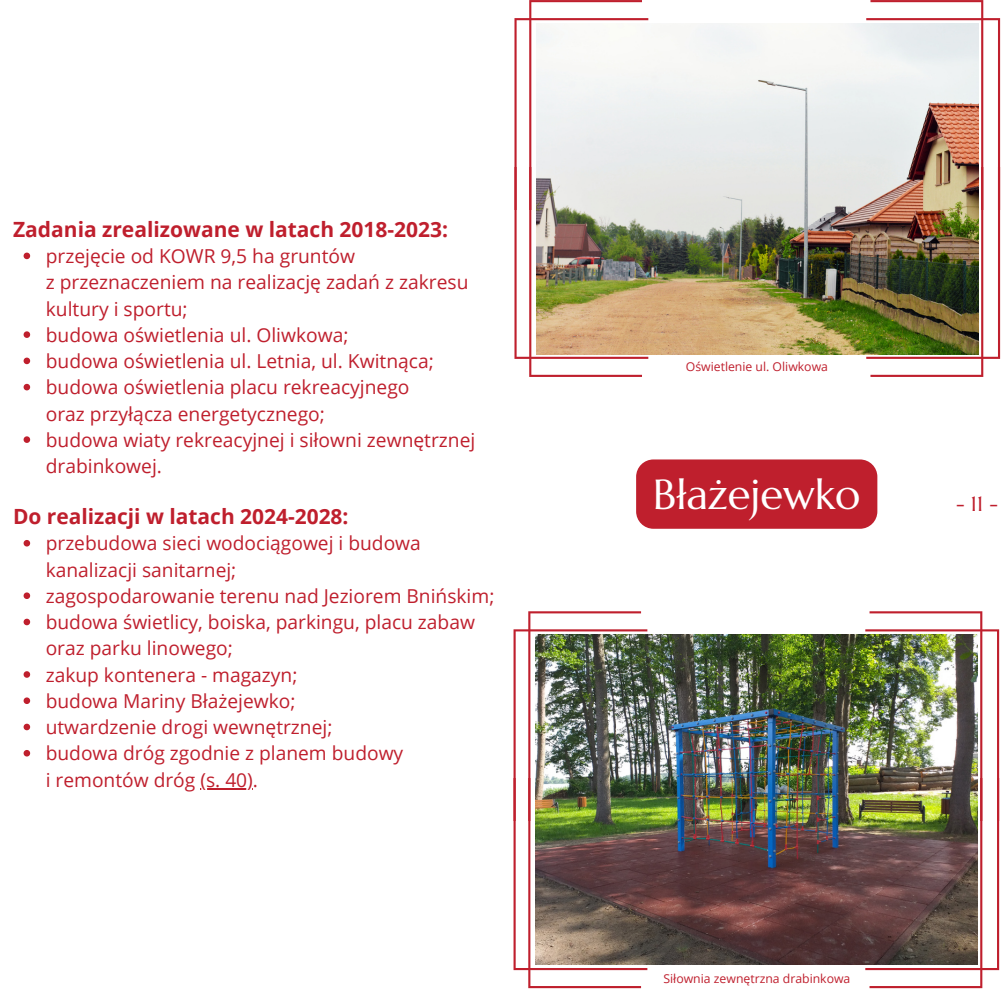
<style>
.page{position:relative;width:1008px;height:1008px;background:#fff}
.page>*{position:absolute;margin:0;border:0;box-sizing:border-box;transform-origin:0 0}
.t1{font:42px "Marcellus";color:#fff}
.t2{font:700 21px "Open Sans";color:#bf1f2d}
.t3{font:21px "Marcellus";color:#bf1f2d}
.t4{font:19.25px/26.2px "Open Sans";color:#bf1f2d}
.t5{font:12.25px "Open Sans";color:#bf1f2d}
</style>
<div class="page">
<svg style="left:514px;top:0;width:486px;height:167px"></svg>
<svg style="left:514px;top:167px;width:486px;height:210px"></svg>
<svg style="left:514px;top:611px;width:485px;height:167px"></svg>
<svg style="left:514px;top:778px;width:485px;height:210px"></svg>
<div style="left:636px;top:459px;width:241px;height:70px;background:#bf1f2d;border-radius:17px"></div>
<svg style="left:24px;top:253px;width:6px;height:6px"></svg>
<svg style="left:24px;top:331px;width:6px;height:7px"></svg>
<svg style="left:24px;top:358px;width:6px;height:6px"></svg>
<svg style="left:24px;top:384px;width:6px;height:6px"></svg>
<svg style="left:24px;top:436px;width:6px;height:7px"></svg>
<img style="left:536px;top:23px;width:443px;height:331px">
<img style="left:536px;top:635px;width:442px;height:330px">
<svg style="left:24px;top:540px;width:6px;height:7px"></svg>
<svg style="left:24px;top:592px;width:6px;height:7px"></svg>
<svg style="left:24px;top:619px;width:6px;height:6px"></svg>
<svg style="left:24px;top:671px;width:6px;height:7px"></svg>
<svg style="left:24px;top:697px;width:6px;height:7px"></svg>
<svg style="left:24px;top:724px;width:6px;height:6px"></svg>
<svg style="left:24px;top:750px;width:6px;height:7px"></svg>
<hr style="left:200px;top:788px;width:53px;height:1px;background:#bf1f2d">
<p class="t2" style="left:13px;top:214px;width:437px">Zadania zrealizowane w latach 2018-2023:</p>
<p class="t4" style="left:46px;top:243px;width:424px">przejęcie od KOWR 9,5 ha gruntów<br>z przeznaczeniem na realizację zadań z zakresu kultury i sportu;</p>
<p class="t4" style="left:46px;top:321px;width:304px">budowa oświetlenia ul. Oliwkowa;</p>
<p class="t4" style="left:46px;top:348px;width:390px">budowa oświetlenia ul. Letnia, ul. Kwitnąca;</p>
<p class="t4" style="left:46px;top:374px;width:365px">budowa oświetlenia placu rekreacyjnego oraz przyłącza energetycznego;</p>
<p class="t4" style="left:46px;top:426px;width:431px">budowa wiaty rekreacyjnej i siłowni zewnętrznej drabinkowej.</p>
<p class="t2" style="left:13px;top:502px;width:337px">Do realizacji w latach 2024-2028:</p>
<p class="t4" style="left:46px;top:530px;width:377px">przebudowa sieci wodociągowej i budowa kanalizacji sanitarnej;</p>
<p class="t4" style="left:46px;top:582px;width:450px">zagospodarowanie terenu nad Jeziorem Bnińskim;</p>
<p class="t4" style="left:46px;top:609px;width:431px">budowa świetlicy, boiska, parkingu, placu zabaw oraz parku linowego;</p>
<p class="t4" style="left:46px;top:661px;width:253px">zakup kontenera - magazyn;</p>
<p class="t4" style="left:46px;top:687px;width:251px">budowa Mariny Błażejewko;</p>
<p class="t4" style="left:46px;top:714px;width:288px">utwardzenie drogi wewnętrznej;</p>
<p class="t4" style="left:46px;top:740px;width:359px">budowa dróg zgodnie z planem budowy i remontów dróg (s. 40).</p>
<p class="t5" style="left:686px;top:358px;width:144px">Oświetlenie ul. Oliwkowa</p>
<p class="t1" style="left:653px;top:468px;width:209px">Błażejewko</p>
<p class="t3" style="left:956px;top:490px;width:44px">- 11 -</p>
<p class="t5" style="left:663px;top:970px;width:189px">Siłownia zewnętrzna drabinkowa</p>
</div>
